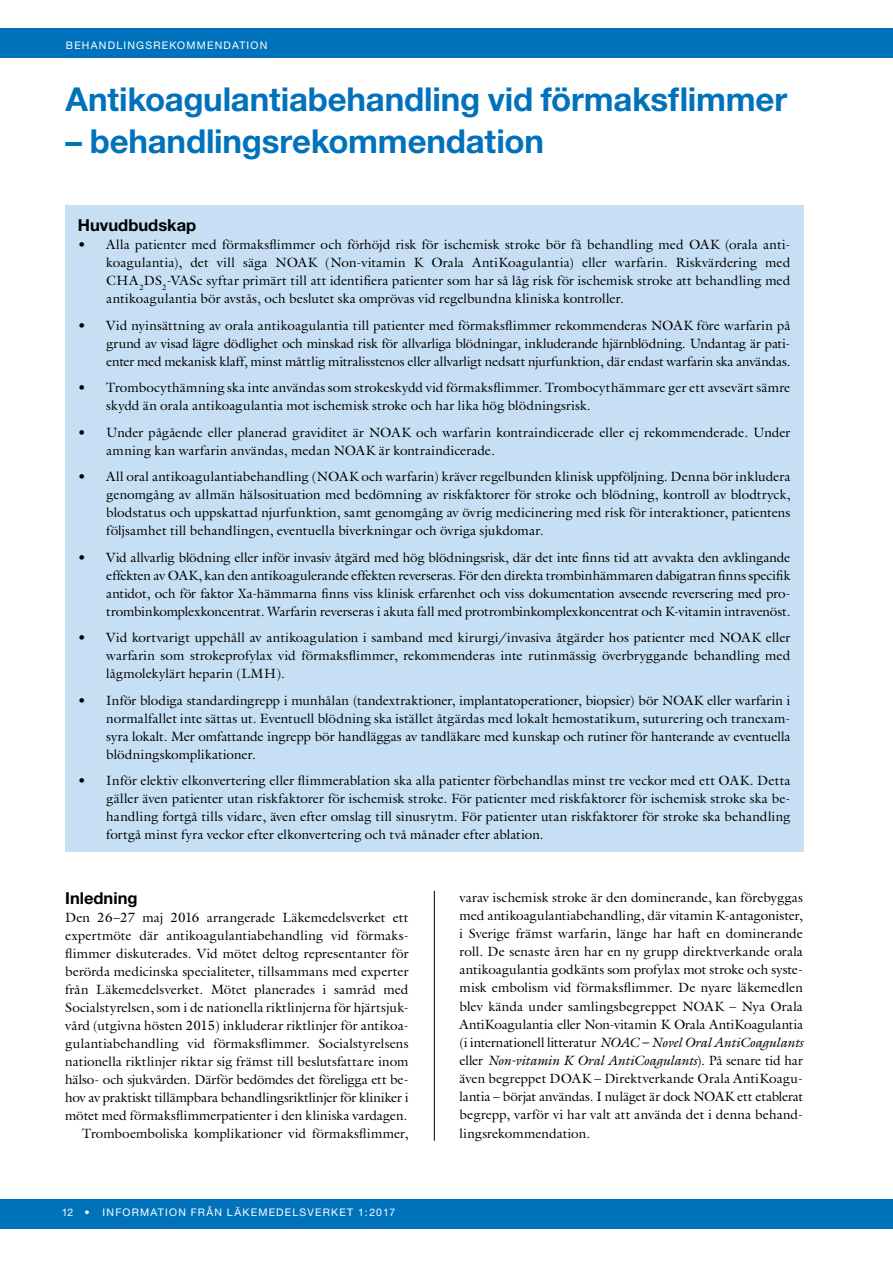
<style>
.page{position:relative;width:893px;height:1263px;background:#fff}
.page>*{position:absolute;margin:0;border:0;box-sizing:border-box;transform-origin:0 0}
.t1{font:700 33px "Helvetica Neue";letter-spacing:-.005em;color:#0072bc}
.t2{font:700 16.5px "Helvetica Neue";color:#000}
.t3{font:13.5px/18px "Galliard LT";letter-spacing:.005em;color:#000;text-align:justify}
.t4{font:10.5px "Helvetica Neue";letter-spacing:.115em;color:#fff}
.s1{font-style:italic}
</style>
<div class="page">
<div style="left:0;top:28px;width:893px;height:30px;background:#0072bc"></div>
<div style="left:0;top:1199px;width:893px;height:30px;background:#0072bc"></div>
<hr style="left:434px;top:891px;width:1px;height:250px;background:#000">
<div style="left:65px;top:205px;width:738px;height:647px;background:#c7dff4"></div>
<p class="t4" style="left:66px;top:39px;width:203px">BEHANDLINGSREKOMMENDATION</p>
<h1 class="t1" style="left:66px;top:79px;width:723px">Antikoagulantiabehandling vid förmaksflimmer</h1>
<h1 class="t1" style="left:66px;top:121px;width:480px">– behandlingsrekommendation</h1>
<p class="t2" style="left:78px;top:215px;width:120px">Huvudbudskap</p>
<p class="t3" style="left:106px;top:235px;width:686px;text-align:left;text-indent:-28px">• Alla patienter med förmaksflimmer och förhöjd risk för ischemisk stroke bör få behandling med OAK (orala anti&shy;koagulantia), det vill säga NOAK (Non-vitamin K Orala AntiKoagulantia) eller warfarin. Riskvärdering med CHA<sub>2</sub>DS<sub>2</sub>-VASc syftar primärt till att identifiera patienter som har så låg risk för ischemisk stroke att behandling med antikoagulantia bör avstås, och beslutet ska omprövas vid regelbundna kliniska kontroller.</p>
<p class="t3" style="left:106px;top:316px;width:686px;text-indent:-28px">• Vid nyinsättning av orala antikoagulantia till patienter med förmaksflimmer rekommenderas NOAK före warfarin på grund av visad lägre dödlighet och minskad risk för allvarliga blödningar, inkluderande hjärnblödning. Undantag är pati&shy;enter med mekanisk klaff, minst måttlig mitralisstenos eller allvarligt nedsatt njurfunktion, där endast warfarin ska användas.</p>
<p class="t3" style="left:106px;top:378px;width:686px;text-indent:-28px">• Trombocythämning ska inte användas som strokeskydd vid förmaksflimmer. Trombocythämmare ger ett avsevärt sämre skydd än orala antikoagulantia mot ischemisk stroke och har lika hög blödningsrisk.</p>
<p class="t3" style="left:106px;top:423px;width:686px;text-indent:-28px">• Under pågående eller planerad graviditet är NOAK och warfarin kontraindicerade eller ej rekommenderade. Under amning kan warfarin användas, medan NOAK är kontraindicerade.</p>
<p class="t3" style="left:106px;top:467px;width:686px;text-indent:-28px">• All oral antikoagulantiabehandling (NOAK och warfarin) kräver regelbunden klinisk uppföljning. Denna bör inkludera genomgång av allmän hälsosituation med bedömning av riskfaktorer för stroke och blödning, kontroll av blodtryck, blodstatus och uppskattad njurfunktion, samt genomgång av övrig medicinering med risk för interaktioner, patientens följsamhet till behandlingen, eventuella biverkningar och övriga sjukdomar.</p>
<p class="t3" style="left:106px;top:548px;width:686px;text-align:left;text-indent:-28px">• Vid allvarlig blödning eller inför invasiv åtgärd med hög blödningsrisk, där det inte finns tid att avvakta den avklingande effekten av OAK, kan den antikoagulerande effekten reverseras. För den direkta trombinhämmaren dabigatran finns specifik antidot, och för faktor Xa-hämmarna finns viss klinisk erfarenhet och viss dokumentation avseende reversering med pro&shy;trombinkomplexkoncentrat. Warfarin reverseras i akuta fall med protrombinkomplexkoncentrat och K-vitamin intravenöst.</p>
<p class="t3" style="left:106px;top:628px;width:686px;text-indent:-28px">• Vid kortvarigt uppehåll av antikoagulation i samband med kirurgi/invasiva åtgärder hos patienter med NOAK eller warfarin som strokeprofylax vid förmaksflimmer, rekommenderas inte rutinmässig överbryggande behandling med lågmolekylärt heparin (LMH).</p>
<p class="t3" style="left:106px;top:691px;width:686px;text-indent:-28px">• Inför blodiga standardingrepp i munhålan (tandextraktioner, implantatoperationer, biopsier) bör NOAK eller warfarin i normalfallet inte sättas ut. Eventuell blödning ska istället åtgärdas med lokalt hemostatikum, suturering och tranexam&shy;syra lokalt. Mer omfattande ingrepp bör handläggas av tandläkare med kunskap och rutiner för hanterande av eventuella blödningskomplikationer.</p>
<p class="t3" style="left:106px;top:771px;width:686px;text-indent:-28px">• Inför elektiv elkonvertering eller flimmerablation ska alla patienter förbehandlas minst tre veckor med ett OAK. Detta gäller även patienter utan riskfaktorer för ischemisk stroke. För patienter med riskfaktorer för ischemisk stroke ska be&shy;handling fortgå tills vidare, även efter omslag till sinusrytm. För patienter utan riskfaktorer för stroke ska behandling fortgå minst fyra veckor efter elkonvertering och två månader efter ablation.</p>
<p class="t2" style="left:65px;top:888px;width:74px">Inledning</p>
<p class="t3" style="left:65px;top:908px;width:345px;text-align:right">Den 26–27 maj 2016 arrangerade Läkemedelsverket ett expertmöte där antikoagulantiabehandling vid förmaks&shy;flimmer diskuterades. Vid mötet deltog representanter för berörda medicinska specialiteter, tillsammans med experter från Läkemedelsverket. Mötet planerades i samråd med Socialstyrelsen, som i de nationella riktlinjerna för hjärtsjuk&shy;vård (utgivna hösten 2015) inkluderar riktlinjer för antikoa&shy;gulantiabehandling vid förmaksflimmer. Socialstyrelsens nationella riktlinjer riktar sig främst till beslutsfattare inom hälso- och sjukvården. Därför bedömdes det föreligga ett be&shy;hov av praktiskt tillämpbara behandlingsriktlinjer för kliniker i mötet med förmaksflimmerpatienter i den kliniska vardagen.<br>Tromboemboliska komplikationer vid förmaksflimmer,</p>
<p class="t4" style="left:62px;top:1206px;width:335px">12 • INFORMATION FRÅN LÄKEMEDELSVERKET 1:2017</p>
<p class="t3" style="left:460px;top:888px;width:345px">varav ischemisk stroke är den dominerande, kan förebyggas med antikoagulantiabehandling, där vitamin K-antagonister, i Sverige främst warfarin, länge har haft en dominerande roll. De senaste åren har en ny grupp direktverkande orala antikoagulantia godkänts som profylax mot stroke och syste&shy;misk embolism vid förmaksflimmer. De nyare läkemedlen blev kända under samlingsbegreppet NOAK – Nya Orala AntiKoagulantia eller Non-vitamin K Orala AntiKoagulantia (i internationell litteratur <span class="s1">NOAC – Novel Oral AntiCoagulants </span>eller <span class="s1">Non-vitamin K Oral AntiCoagulants</span>). På senare tid har även begreppet DOAK – Direktverkande Orala AntiKoagu&shy;lantia – börjat användas. I nuläget är dock NOAK ett etablerat begrepp, varför vi har valt att använda det i denna behand&shy;lingsrekommendation.</p>
</div>
